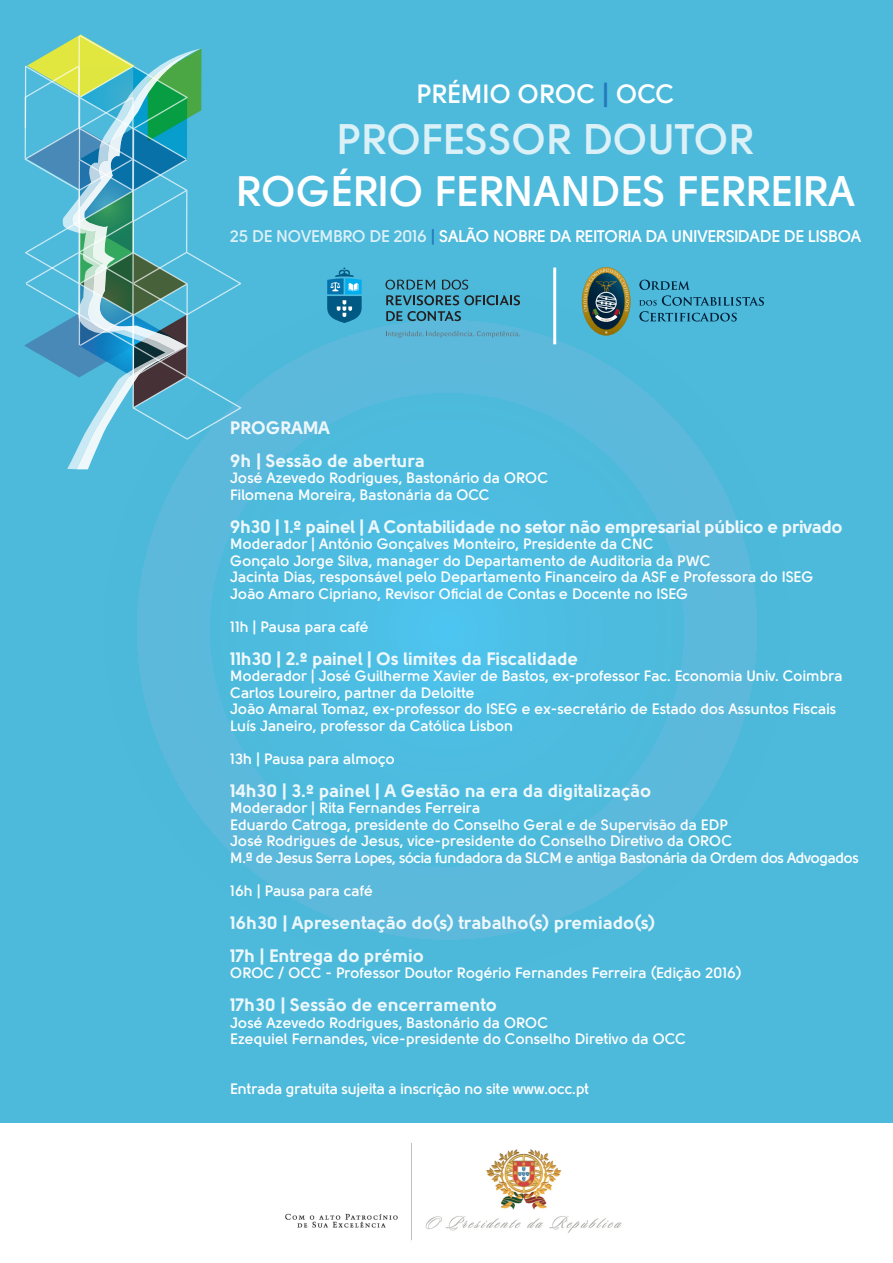
<style>
.page{position:relative;width:893px;height:1263px;background:#fff}
.page>*{position:absolute;margin:0;border:0;box-sizing:border-box;transform-origin:0 0}
.t1{font:700 42.45px "Solomon";color:#fff}
.t2{font:700 42.45px "Solomon";color:rgb(255 255 255/.8)}
.t3{font:700 26.25px "Solomon";color:#fff}
.t4{font:900 18px/33px "Solomon";color:rgb(255 255 255/.9)}
.t5{font:900 18px "Solomon";letter-spacing:-.02em;color:rgb(255 255 255/.9)}
.t6{font:700 16.8px "Solomon";letter-spacing:-.02em;color:#fff}
.t7{font:700 15px/16.5px "Solomon";color:#fff}
.s1{color:rgb(22 106 181/.8)}
.s2{color:rgb(255 255 255/.8)}
</style>
<div class="page">
<div style="left:0;top:0;width:893px;height:1263px;background:linear-gradient(to right,#4fbadc,#4fbadc)"></div>
<svg style="left:25px;top:34px;width:216px;height:406px;background:#54b9d4"></svg>
<svg style="left:63px;top:48px;width:139px;height:421px;background:#5cb7c5"></svg>
<svg style="left:72px;top:51px;width:124px;height:418px;background:#61aeb6"></svg>
<svg style="left:385px;top:280px;width:135px;height:25px;background:#4395ae"></svg>
<svg style="left:386px;top:311px;width:75px;height:10px"></svg>
<svg style="left:386px;top:331px;width:134px;height:7px"></svg>
<svg style="left:327px;top:268px;width:35px;height:55px;background:#2c8eb7"></svg>
<hr style="left:553px;top:268px;width:3px;height:76px;background:#fff">
<svg style="left:639px;top:280px;width:125px;height:41px;background:#42a3c4"></svg>
<svg style="left:582px;top:267px;width:48px;height:69px;background:#5b7768"></svg>
<div style="left:0;top:1123px;width:893px;height:140px;background:#fff"></div>
<img style="left:285px;top:1143px;width:337px;height:98px">
<h2 class="t3" style="left:416px;top:79px;width:259px">PRÉMIO OROC <span class="s1">|</span> OCC</h2>
<h1 class="t2" style="left:337px;top:115px;width:419px">PROFESSOR DOUTOR</h1>
<h1 class="t1" style="left:236px;top:166px;width:621px">ROGÉRIO FERNANDES FERREIRA</h1>
<p class="t6" style="left:230px;top:227px;width:633px"><span class="s2">25 DE NOVEMBRO DE 2016</span> <span class="s1">|</span> SALÃO NOBRE DA REITORIA DA UNIVERSIDADE DE LISBOA</p>
<p class="t4" style="left:230px;top:411px;width:196px">PROGRAMA<br>9h | Sessão de abertura</p>
<p class="t7" style="left:230px;top:470px;width:319px">José Azevedo Rodrigues, Bastonário da OROC<br>Filomena Moreira, Bastonária da OCC</p>
<p class="t5" style="left:230px;top:516px;width:614px">9h30 | 1.º painel | A Contabilidade no setor não empresarial público e privado</p>
<p class="t7" style="left:230px;top:536px;width:585px">Moderador | António Gonçalves Monteiro, Presidente da CNC<br>Gonçalo Jorge Silva, manager do Departamento de Auditoria da PWC<br>Jacinta Dias, responsável pelo Departamento Financeiro da ASF e Professora do ISEG João Amaro Cipriano, Revisor Oficial de Contas e Docente no ISEG</p>
<p class="t7" style="left:230px;top:618px;width:140px">11h | Pausa para café</p>
<p class="t4" style="left:230px;top:642px;width:350px">11h30 | 2.º painel | Os limites da Fiscalidade</p>
<p class="t7" style="left:230px;top:668px;width:614px">Moderador | José Guilherme Xavier de Bastos, ex-professor Fac. Economia Univ. Coimbra Carlos Loureiro, partner da Deloitte<br>João Amaral Tomaz, ex-professor do ISEG e ex-secretário de Estado dos Assuntos Fiscais Luís Janeiro, professor da Católica Lisbon</p>
<p class="t7" style="left:230px;top:750px;width:166px">13h | Pausa para almoço</p>
<p class="t4" style="left:230px;top:774px;width:423px">14h30 | 3.º painel | A Gestão na era da digitalização</p>
<p class="t7" style="left:230px;top:800px;width:630px">Moderador | Rita Fernandes Ferreira<br>Eduardo Catroga, presidente do Conselho Geral e de Supervisão da EDP<br>José Rodrigues de Jesus, vice-presidente do Conselho Diretivo da OROC<br>M.ª de Jesus Serra Lopes, sócia fundadora da SLCM e antiga Bastonária da Ordem dos Advogados</p>
<p class="t7" style="left:230px;top:882px;width:144px">16h | Pausa para café</p>
<p class="t4" style="left:230px;top:906px;width:427px">16h30 | Apresentação do(s) trabalho(s) premiado(s)<br>17h | Entrega do prémio</p>
<p class="t7" style="left:230px;top:965px;width:513px">OROC / OCC - Professor Doutor Rogério Fernandes Ferreira (Edição 2016)</p>
<p class="t4" style="left:230px;top:988px;width:269px">17h30 | Sessão de encerramento</p>
<p class="t7" style="left:230px;top:1014px;width:457px">José Azevedo Rodrigues, Bastonário da OROC<br>Ezequiel Fernandes, vice-presidente do Conselho Diretivo da OCC</p>
<p class="t7" style="left:230px;top:1080px;width:360px">Entrada gratuita sujeita a inscrição no site www.occ.pt</p>
</div>
